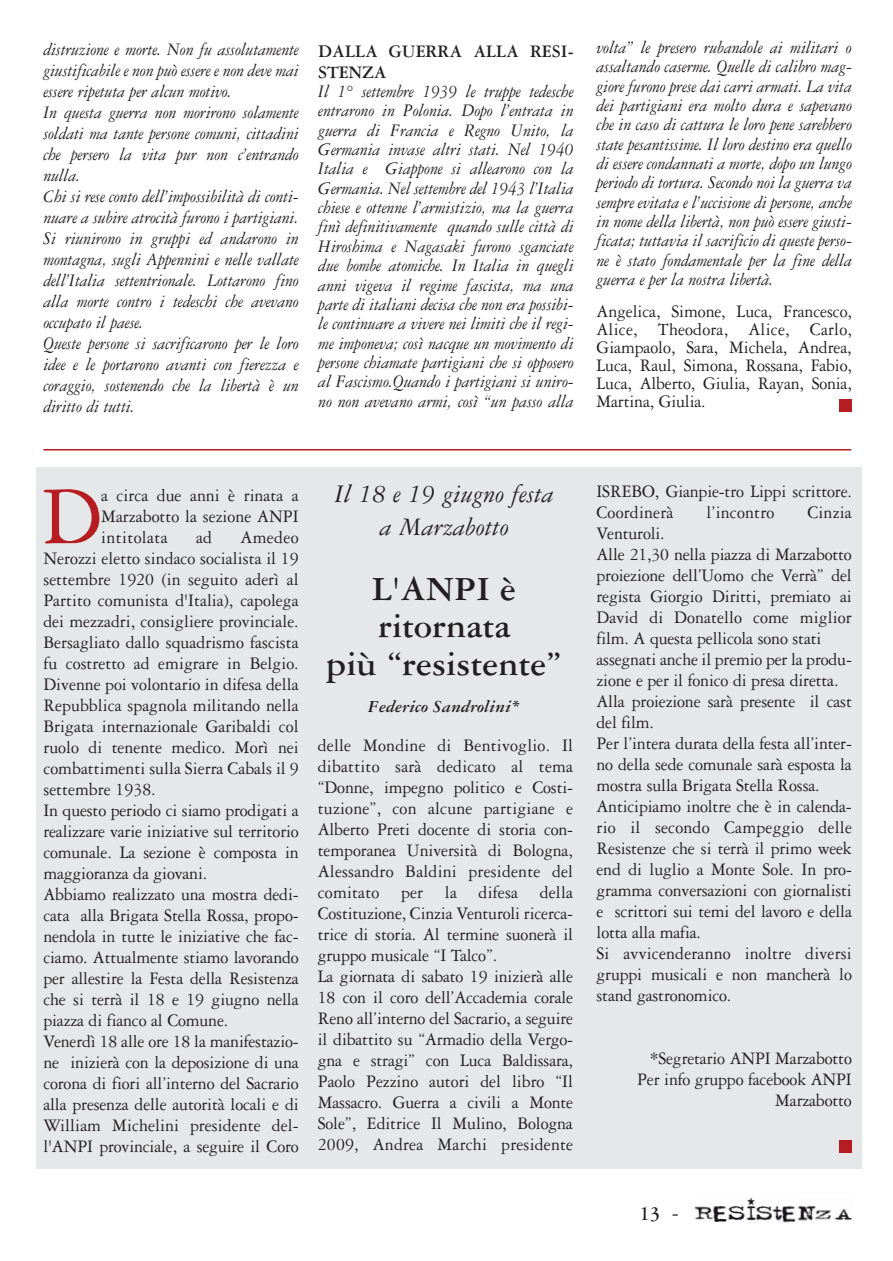
<style>
.page{position:relative;width:893px;height:1261px;background:#fff}
.page>*{position:absolute;margin:0;border:0;box-sizing:border-box;transform-origin:0 0}
.t1{font:87.3px "Garamond Three";color:#b61d22;scale:.95 1}
.t2{font:700 36px/37.5px "Garamond Three";color:#231f20;text-align:center}
.t3{font:italic 27px/32.4px "Garamond Three";color:#231f20;text-align:center}
.t4{font:700 21px "Garamond Three";color:#231f20}
.t5{font:18.75px/21px "Garamond Three";letter-spacing:-.01em;color:#231f20;scale:.95 1}
.t6{font:italic 18.75px/19.4px "Garamond Three";letter-spacing:-.01em;color:#231f20;text-align:justify;scale:.95 1}
.t7{font:700 18.75px/21px "Garamond Three";color:#231f20;scale:.95 1}
.t8{font:18.75px "Garamond Three";letter-spacing:.01em;color:#231f20;scale:.95 1}
.t9{font:italic 700 18px "Garamond Three";color:#231f20}
.s1{font-weight:400}
</style>
<div class="page">
<div style="left:36px;top:467px;width:826px;height:701px;background:#e6e7e8"></div>
<img style="left:694px;top:1198px;width:158px;height:25px">
<hr style="left:43px;top:449px;width:808px;height:1px;background:#b61d22">
<div style="left:838px;top:1140px;width:13px;height:13px;background:#b61d22"></div>
<div style="left:838px;top:399px;width:13px;height:13px;background:#b61d22"></div>
<p class="t6" style="left:43px;top:41px;width:270px;line-height:21px;text-align:left">distruzione e morte. Non fu assolutamente giustificabile e non può essere e non deve mai essere ripetuta per alcun motivo.<br>In questa guerra non morirono solamente soldati ma tante persone comuni, cittadini che persero la vita pur non c’entrando nulla.<br>Chi si rese conto dell’impossibilità di conti&shy;nuare a subire atrocità furono i partigiani.<br>Si riunirono in gruppi ed andarono in montagna, sugli Appennini e nelle vallate dell’Italia settentrionale. Lottarono fino alla morte contro i tedeschi che avevano occupato il paese.<br>Queste persone si sacrificarono per le loro idee e le portarono avanti con fierezza e coraggio, sostenendo che la libertà è un diritto di tutti.</p>
<p class="t7" style="left:318px;top:42px;width:270px">DALLA GUERRA ALLA RESI-<br>STENZA</p>
<p class="t6" style="left:318px;top:83px;width:270px">Il 1° settembre 1939 le truppe tedesche entrarono in Polonia. Dopo l’entrata in guerra di Francia e Regno Unito, la Germania invase altri stati. Nel 1940<br>Italia e Giappone si allearono con la Germania. Nel settembre del 1943 l’Italia chiese e ottenne l’armistizio, ma la guerra finì definitivamente quando sulle città di Hiroshima e Nagasaki furono sganciate due bombe atomiche. In Italia in quegli anni vigeva il regime fascista, ma una parte di italiani decisa che non era possibi&shy;le continuare a vivere nei limiti che il regi&shy;me imponeva; così nacque un movimento di persone chiamate partigiani che si opposero al Fascismo.Quando i partigiani si uniro&shy;no non avevano armi, così “un passo alla</p>
<p class="t6" style="left:596px;top:39px;width:270px">volta” le presero rubandole ai militari o assaltando caserme. Quelle di calibro mag&shy;giore furono prese dai carri armati. La vita dei partigiani era molto dura e sapevano che in caso di cattura le loro pene sarebbero state pesantissime. Il loro destino era quello di essere condannati a morte, dopo un lungo periodo di tortura. Secondo noi la guerra va sempre evitata e l’uccisione di persone, anche in nome della libertà, non può essere giusti&shy;ficata; tuttavia il sacrificio di queste perso&shy;ne è stato fondamentale per la fine della guerra e per la nostra libertà.</p>
<p class="t5" style="left:596px;top:304px;width:270px;line-height:18px;text-align:justify">Angelica, Simone, Luca, Francesco, Alice, Theodora, Alice, Carlo, Giampaolo, Sara, Michela, Andrea, Luca, Raul, Simona, Rossana, Fabio, Luca, Alberto, Giulia, Rayan, Sonia, Martina, Giulia.</p>
<h1 class="t1" style="left:42px;top:486px;width:65px">D</h1>
<p class="t5" style="left:101px;top:486px;width:209px;text-align:justify">a circa due anni è rinata a Marzabotto la sezione ANPI intitolata</p>
<p class="t5" style="left:43px;top:528px;width:270px;text-indent:197px">Amedeo Nerozzi eletto sindaco socialista il 19 settembre 1920 (in seguito aderì al Partito comunista d'Italia), capolega dei mezzadri, consigliere provinciale.<br>Bersagliato dallo squadrismo fascista fu costretto ad emigrare in Belgio.<br>Divenne poi volontario in difesa della Repubblica spagnola militando nella Brigata internazionale Garibaldi col ruolo di tenente medico. Morì nei combattimenti sulla Sierra Cabals il 9 settembre 1938.<br>In questo periodo ci siamo prodigati a realizzare varie iniziative sul territorio comunale. La sezione è composta in maggioranza da giovani.<br>Abbiamo realizzato una mostra dedi&shy;cata alla Brigata Stella Rossa, propo&shy;nendola in tutte le iniziative che fac&shy;ciamo. Attualmente stiamo lavorando per allestire la Festa della Resistenza che si terrà il 18 e 19 giugno nella piazza di fianco al Comune.<br>Venerdì 18 alle ore 18 la manifestazio&shy;ne inizierà con la deposizione di una corona di fiori all’interno del Sacrario alla presenza delle autorità locali e di William Michelini presidente del&shy;l'ANPI provinciale, a seguire il Coro</p>
<p class="t5" style="left:196px;top:528px;width:19px">ad</p>
<h3 class="t3" style="left:335px;top:480px;width:220px">Il 18 e 19 giugno festa a Marzabotto</h3>
<h2 class="t2" style="left:326px;top:573px;width:237px">L'ANPI è ritornata<br>più “resistente”</h2>
<p class="t9" style="left:368px;top:700px;width:153px">Federico Sandrolini*</p>
<p class="t5" style="left:318px;top:737px;width:270px">delle Mondine di Bentivoglio. Il dibattito sarà dedicato al tema “Donne, impegno politico e Costi&shy;tuzione”, con alcune partigiane e Alberto Preti docente di storia con&shy;temporanea Università di Bologna, Alessandro Baldini presidente del comitato per la difesa della Costituzione, Cinzia Venturoli ricerca&shy;trice di storia. Al termine suonerà il gruppo musicale “I Talco”.<br>La giornata di sabato 19 inizierà alle 18 con il coro dell’Accademia corale Reno all’interno del Sacrario, a seguire il dibattito su “Armadio della Vergo&shy;gna e stragi” con Luca Baldissara, Paolo Pezzino autori del libro “Il Massacro. Guerra a civili a Monte Sole”, Editrice Il Mulino, Bologna 2009, Andrea Marchi presidente</p>
<p class="t5" style="left:596px;top:482px;width:270px">ISREBO, Gianpie-tro Lippi scrittore.<br>Coordinerà</p>
<p class="t8" style="left:706px;top:506px;width:73px">l’incontro</p>
<p class="t5" style="left:807px;top:503px;width:48px">Cinzia</p>
<p class="t5" style="left:596px;top:524px;width:270px">Venturoli.<br>Alle 21,30 nella piazza di Marzabotto proiezione dell’Uomo che Verrà” del regista Giorgio Diritti, premiato ai<br>David di Donatello come miglior film. A questa pellicola sono stati assegnati anche il premio per la produ&shy;zione e per il fonico di presa diretta.<br>Alla proiezione sarà presente il cast del film.<br>Per l’intera durata della festa all’inter&shy;no della sede comunale sarà esposta la mostra sulla Brigata Stella Rossa.<br>Anticipiamo inoltre che è in calenda&shy;rio il secondo Campeggio delle<br>Resistenze che si terrà il primo week end di luglio a Monte Sole. In pro&shy;gramma conversazioni con giornalisti e scrittori sui temi del lavoro e della lotta alla mafia.<br>Si avvicenderanno inoltre diversi gruppi musicali e non mancherà lo stand gastronomico.</p>
<p class="t5" style="left:637px;top:1049px;width:227px;text-align:right">*Segretario ANPI Marzabotto<br>Per info gruppo facebook ANPI<br>Marzabotto</p>
<p class="t4" style="left:639px;top:1206px;width:41px">13 <span class="s1">-</span></p>
</div>
